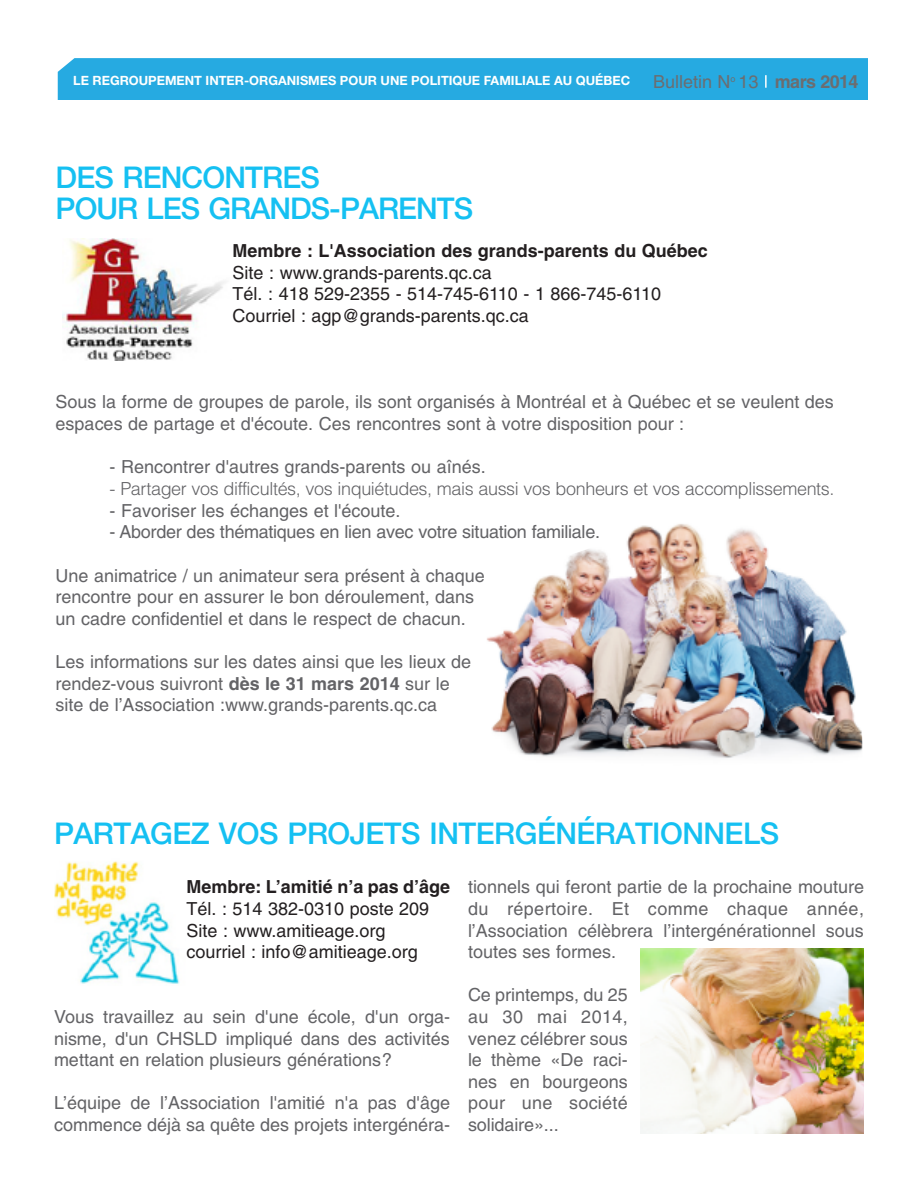
<style>
.page{position:relative;width:918px;height:1188px;background:#fff}
.page>*{position:absolute;margin:0;border:0;box-sizing:border-box;transform-origin:0 0}
.t1{font:500 30px/31.5px "Helvetica Neue";letter-spacing:-.02em;color:#15c0f2}
.t2{font:18px/21.6px "Helvetica";color:#636366}
.t3{font:18px/21.6px "Helvetica";color:#231f20}
.t4{font:300 18px "Helvetica";letter-spacing:-.02em;color:#636366}
.t5{font:700 18px "Helvetica";color:#231f20}
.t6{font:18px "Helvetica";color:#6c6d70}
.t7{font:12.75px "Helvetica Neue Bold+KVKZUH";color:#fff}
.s1{font-weight:700}
</style>
<div class="page">
<div style="left:58px;top:58px;width:810px;height:42px;background:#26aae1"></div>
<img style="left:63px;top:239px;width:162px;height:121px">
<img style="left:487px;top:524px;width:376px;height:234px">
<img style="left:54px;top:861px;width:126px;height:123px">
<img style="left:641px;top:949px;width:223px;height:185px">
<p class="t7" style="left:73px;top:73px;width:558px">LE REGROUPEMENT INTER-ORGANISMES POUR UNE POLITIQUE FAMILIALE AU QUÉBEC</p>
<p class="t6" style="left:653px;top:72px;width:207px">Bulletin N<sup>o</sup> 13 <span class="s1">mars 2014</span></p>
<h1 class="t1" style="left:56px;top:161px;width:419px">DES RENCONTRES<br>POUR LES GRANDS-PARENTS</h1>
<p class="t5" style="left:233px;top:240px;width:477px">Membre : L'Association des grands-parents du Québec</p>
<p class="t3" style="left:233px;top:261px;width:430px">Site : www.grands-parents.qc.ca<br>Tél. : 418 529-2355 - 514-745-6110 - 1 866-745-6110<br>Courriel : agp@grands-parents.qc.ca</p>
<p class="t2" style="left:56px;top:391px;width:780px">Sous la forme de groupes de parole, ils sont organisés à Montréal et à Québec et se veulent des espaces de partage et d'écoute. Ces rencontres sont à votre disposition pour :</p>
<p class="t2" style="left:110px;top:456px;width:378px">- Rencontrer d'autres grands-parents ou aînés.</p>
<p class="t4" style="left:110px;top:477px;width:726px">- Partager vos difficultés, vos inquiétudes, mais aussi vos bonheurs et vos accomplissements.</p>
<p class="t2" style="left:110px;top:500px;width:293px">- Favoriser les échanges et l'écoute.</p>
<p class="t2" style="left:110px;top:521px;width:492px">- Aborder des thématiques en lien avec votre situation familiale.</p>
<p class="t2" style="left:56px;top:564px;width:431px">Une animatrice / un animateur sera présent à chaque rencontre pour en assurer le bon déroulement, dans un cadre confidentiel et dans le respect de chacun.</p>
<p class="t2" style="left:56px;top:651px;width:417px">Les informations sur les dates ainsi que les lieux de rendez-vous suivront <span class="s1">dès le 31 mars 2014</span> sur le site de l’Association :www.grands-parents.qc.ca</p>
<h1 class="t1" style="left:54px;top:817px;width:727px">PARTAGEZ VOS PROJETS INTERGÉNÉRATIONNELS</h1>
<p class="t5" style="left:187px;top:876px;width:265px">Membre: L’amitié n’a pas d’âge</p>
<p class="t3" style="left:187px;top:898px;width:244px">Tél. : 514 382-0310 poste 209<br>Site : www.amitieage.org courriel : info@amitieage.org</p>
<p class="t2" style="left:54px;top:1006px;width:398px;text-align:justify">Vous travaillez au sein d'une école, d'un orga&shy;nisme, d'un CHSLD impliqué dans des activités mettant en relation plusieurs générations?</p>
<p class="t2" style="left:54px;top:1092px;width:398px">L’équipe de l’Association l'amitié n'a pas d'âge commence déjà sa quête des projets intergénéra-</p>
<p class="t2" style="left:468px;top:876px;width:398px;text-align:justify">tionnels qui feront partie de la prochaine mouture du répertoire. Et comme chaque année, l’Association célèbrera l’intergénérationnel sous toutes ses formes.</p>
<p class="t2" style="left:468px;top:984px;width:161px;text-align:justify">Ce printemps, du 25 au 30 mai 2014, venez célébrer sous le thème «De raci&shy;nes en bourgeons pour une société solidaire»...</p>
</div>
